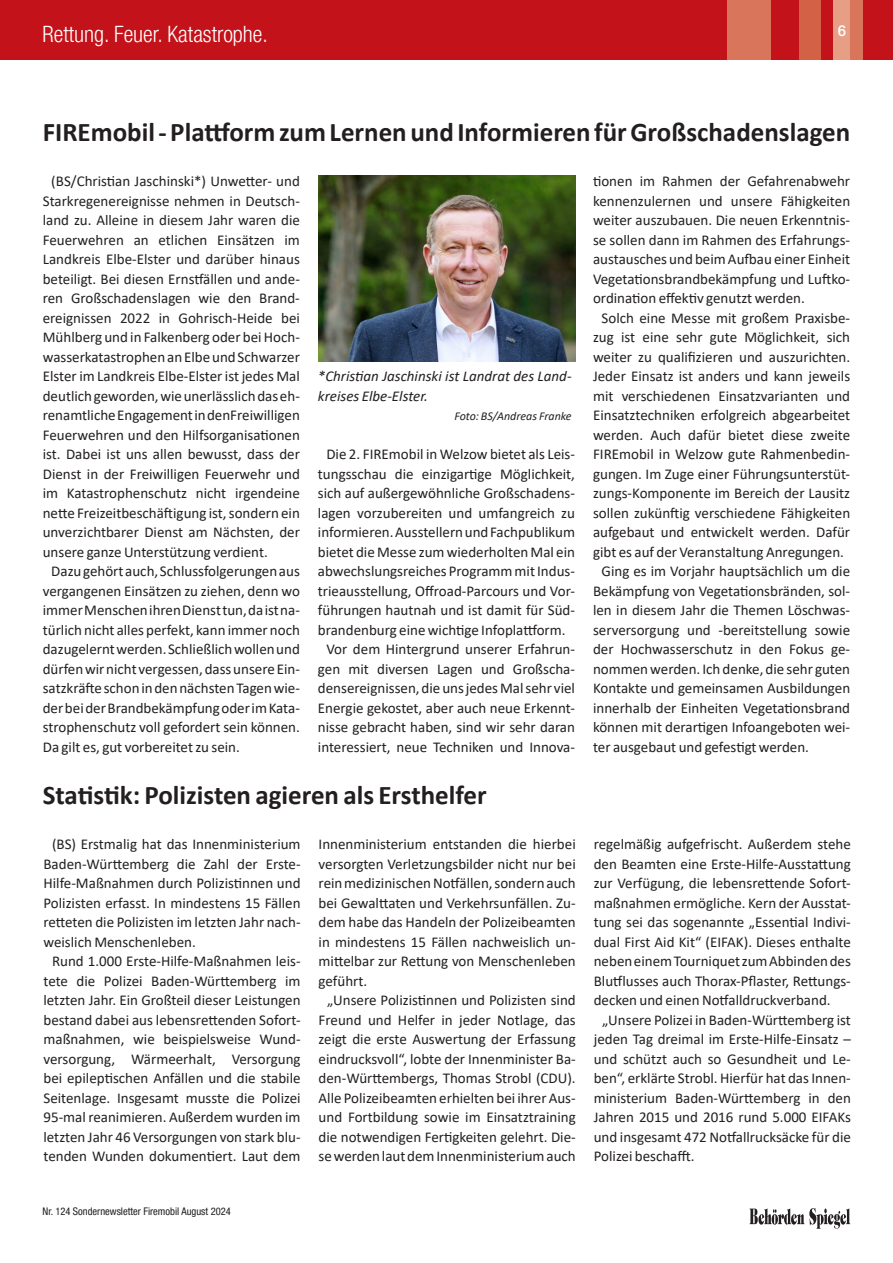
<style>
.page{position:relative;width:893px;height:1263px;background:#fff}
.page>*{position:absolute;margin:0;border:0;box-sizing:border-box;transform-origin:0 0}
.Head_newsletter{font:700 27px "Calibri";color:#231f20}
.t1{font:300 condensed 22.5px "Helvetica Neue LT Pro";color:#fff}
.fliesstext_newsletter{font:15px/19.5px "Calibri";color:#231f20;text-align:justify}
.bildunterschrift{font:italic 15px/19.5px "Calibri";color:#231f20}
.t2{font:500 15px "Helvetica Neue LT Pro";color:#fff}
.bildunterschrift-2{font:italic 12px "Calibri";color:#231f20}
.t3{font:condensed 10.5px "Helvetica Neue LT Pro";color:#231f20}
</style>
<div class="page">
<div style="left:0;top:0;width:893px;height:60px;background:#c4121a"></div>
<div style="left:799px;top:0;width:21px;height:60px;background:#d36146"></div>
<div style="left:727px;top:0;width:43px;height:60px;background:#d9755a"></div>
<div style="left:833px;top:0;width:24px;height:60px;background:#e69e85"></div>
<div style="left:850px;top:0;width:13px;height:60px;background:#d9755a"></div>
<svg style="left:749px;top:1208px;width:101px;height:21px"></svg>
<img style="left:318px;top:175px;width:257px;height:187px">
<h2 class="t1" style="left:43px;top:20px;width:227px">Rettung. Feuer. Katastrophe.</h2>
<p class="t2" style="left:838px;top:22px;width:10px">6</p>
<p class="Head_newsletter" style="left:43px;top:113px;width:809px">FIREmobil - Plattform zum Lernen und Informieren für Großschadenslagen</p>
<p class="fliesstext_newsletter" style="left:43px;top:171px;width:259px;text-indent:9px">(BS/Christian Jaschinski*) Unwetter- und Starkregenereignisse nehmen in Deutsch&shy;land zu. Alleine in diesem Jahr waren die Feuerwehren an etlichen Einsätzen im Landkreis Elbe-Elster und darüber hinaus beteiligt. Bei diesen Ernstfällen und ande&shy;ren Großschadenslagen wie den Brand&shy;ereignissen 2022 in Gohrisch-Heide bei Mühlberg und in Falkenberg oder bei Hoch&shy;wasserkatastrophen an Elbe und Schwarzer Elster im Landkreis Elbe-Elster ist jedes Mal deutlich geworden, wie unerlässlich das eh&shy;renamtliche Engagement in denFreiwilligen Feuerwehren und den Hilfsorganisationen ist. Dabei ist uns allen bewusst, dass der Dienst in der Freiwilligen Feuerwehr und im Katastrophenschutz nicht irgendeine nette Freizeitbeschäftigung ist, sondern ein unverzichtbarer Dienst am Nächsten, der unsere ganze Unterstützung verdient.</p>
<p class="fliesstext_newsletter" style="left:43px;top:561px;width:259px;text-indent:9px">Dazu gehört auch, Schlussfolgerungen aus vergangenen Einsätzen zu ziehen, denn wo immer Menschen ihren Dienst tun, da ist na&shy;türlich nicht alles perfekt, kann immer noch dazugelernt werden. Schließlich wollen und dürfen wir nicht vergessen, dass unsere Ein&shy;satzkräfte schon in den nächsten Tagen wie&shy;der bei der Brandbekämpfung oder im Kata&shy;strophenschutz voll gefordert sein können.<br>Da gilt es, gut vorbereitet zu sein.</p>
<p class="bildunterschrift" style="left:318px;top:366px;width:255px">*Christian Jaschinski ist Landrat des Land&shy;kreises Elbe-Elster.</p>
<p class="bildunterschrift-2" style="left:454px;top:408px;width:119px">Foto: BS/Andreas Franke</p>
<p class="fliesstext_newsletter" style="left:318px;top:444px;width:259px;text-indent:9px">Die 2. FIREmobil in Welzow bietet als Leis&shy;tungsschau die einzigartige Möglichkeit, sich auf außergewöhnliche Großschadens&shy;lagen vorzubereiten und umfangreich zu informieren. Ausstellern und Fachpublikum bietet die Messe zum wiederholten Mal ein abwechslungsreiches Programm mit Indus&shy;trieausstellung, Offroad-Parcours und Vor&shy;führungen hautnah und ist damit für Süd&shy;brandenburg eine wichtige Infoplattform.</p>
<p class="fliesstext_newsletter" style="left:318px;top:639px;width:259px;text-align:center">Vor dem Hintergrund unserer Erfahrun&shy;gen mit diversen Lagen und Großscha&shy;densereignissen, die uns jedes Mal sehr viel Energie gekostet, aber auch neue Erkennt&shy;nisse gebracht haben, sind wir sehr daran interessiert, neue Techniken und Innova-</p>
<p class="Head_newsletter" style="left:43px;top:776px;width:445px">Statistik: Polizisten agieren als Ersthelfer</p>
<p class="fliesstext_newsletter" style="left:43px;top:834px;width:259px;text-indent:9px">(BS) Erstmalig hat das Innenministerium Baden-Württemberg die Zahl der Erste-Hilfe-Maßnahmen durch Polizistinnen und Polizisten erfasst. In mindestens 15 Fällen retteten die Polizisten im letzten Jahr nach&shy;weislich Menschenleben.</p>
<p class="fliesstext_newsletter" style="left:43px;top:951px;width:259px;text-align:center">Rund 1.000 Erste-Hilfe-Maßnahmen leis&shy;tete die Polizei Baden-Württemberg im letzten Jahr. Ein Großteil dieser Leistungen bestand dabei aus lebensrettenden Sofort&shy;maßnahmen, wie beispielsweise Wund&shy;versorgung, Wärmeerhalt, Versorgung bei epileptischen Anfällen und die stabile Seitenlage. Insgesamt musste die Polizei 95-mal reanimieren. Außerdem wurden im letzten Jahr 46 Versorgungen von stark blu&shy;tenden Wunden dokumentiert. Laut dem</p>
<p class="fliesstext_newsletter" style="left:319px;top:834px;width:259px">Innenministerium entstanden die hierbei versorgten Verletzungsbilder nicht nur bei rein medizinischen Notfällen, sondern auch bei Gewalttaten und Verkehrsunfällen. Zu&shy;dem habe das Handeln der Polizeibeamten in mindestens 15 Fällen nachweislich un&shy;mittelbar zur Rettung von Menschenleben geführt.</p>
<p class="fliesstext_newsletter" style="left:319px;top:990px;width:259px;text-align:center">„Unsere Polizistinnen und Polizisten sind Freund und Helfer in jeder Notlage, das zeigt die erste Auswertung der Erfassung eindrucksvoll“, lobte der Innenminister Ba&shy;den-Württembergs, Thomas Strobl (CDU).<br>Alle Polizeibeamten erhielten bei ihrer Aus&shy;und Fortbildung sowie im Einsatztraining die notwendigen Fertigkeiten gelehrt. Die&shy;se werden laut dem Innenministerium auch</p>
<p class="fliesstext_newsletter" style="left:593px;top:171px;width:259px">tionen im Rahmen der Gefahrenabwehr kennenzulernen und unsere Fähigkeiten weiter auszubauen. Die neuen Erkenntnis&shy;se sollen dann im Rahmen des Erfahrungs&shy;austausches und beim Aufbau einer Einheit Vegetationsbrandbekämpfung und Luftko&shy;ordination effektiv genutzt werden.</p>
<p class="fliesstext_newsletter" style="left:593px;top:307px;width:259px;text-align:center">Solch eine Messe mit großem Praxisbe&shy;zug ist eine sehr gute Möglichkeit, sich weiter zu qualifizieren und auszurichten.<br>Jeder Einsatz ist anders und kann jeweils mit verschiedenen Einsatzvarianten und Einsatztechniken erfolgreich abgearbeitet werden. Auch dafür bietet diese zweite FIREmobil in Welzow gute Rahmenbedin&shy;gungen. Im Zuge einer Führungsunterstüt&shy;zungs-Komponente im Bereich der Lausitz sollen zukünftig verschiedene Fähigkeiten aufgebaut und entwickelt werden. Dafür gibt es auf der Veranstaltung Anregungen.</p>
<p class="fliesstext_newsletter" style="left:593px;top:561px;width:259px;text-indent:9px">Ging es im Vorjahr hauptsächlich um die Bekämpfung von Vegetationsbränden, sol&shy;len in diesem Jahr die Themen Löschwas&shy;serversorgung und -bereitstellung sowie der Hochwasserschutz in den Fokus ge&shy;nommen werden. Ich denke, die sehr guten Kontakte und gemeinsamen Ausbildungen innerhalb der Einheiten Vegetationsbrand können mit derartigen Infoangeboten wei&shy;ter ausgebaut und gefestigt werden.</p>
<p class="fliesstext_newsletter" style="left:594px;top:834px;width:259px">regelmäßig aufgefrischt. Außerdem stehe den Beamten eine Erste-Hilfe-Ausstattung zur Verfügung, die lebensrettende Sofort&shy;maßnahmen ermögliche. Kern der Ausstat&shy;tung sei das sogenannte „Essential Indivi&shy;dual First Aid Kit“ (EIFAK). Dieses enthalte neben einem Tourniquet zum Abbinden des Blutflusses auch Thorax-Pflaster, Rettungs&shy;decken und einen Notfalldruckverband.</p>
<p class="fliesstext_newsletter" style="left:594px;top:1009px;width:259px;text-indent:9px">„Unsere Polizei in Baden-Württemberg ist jeden Tag dreimal im Erste-Hilfe-Einsatz – und schützt auch so Gesundheit und Le&shy;ben“, erklärte Strobl. Hierfür hat das Innen&shy;ministerium Baden-Württemberg in den Jahren 2015 und 2016 rund 5.000 EIFAKs und insgesamt 472 Notfallrucksäcke für die Polizei beschafft.</p>
<p class="t3" style="left:43px;top:1205px;width:190px">Nr. 124 Sondernewsletter Firemobil August 2024</p>
</div>
